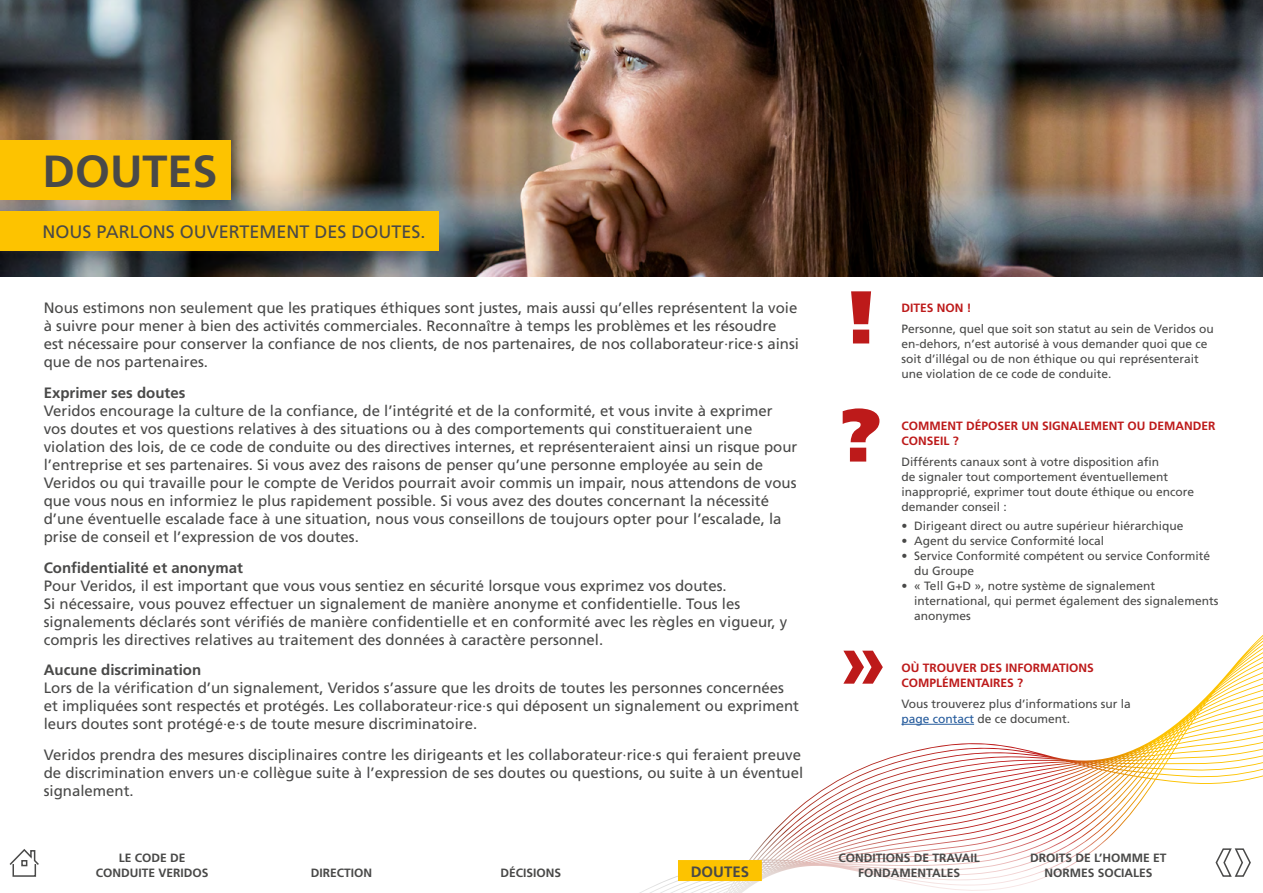
<style>
.page{position:relative;width:1263px;height:893px;background:#fff}
.page>*{position:absolute;margin:0;border:0;box-sizing:border-box;transform-origin:0 0}
.H2-Headline-30pt-gra{font:700 45px "Frutiger LT Pro";color:#494948}
.H3-Roman-12pt-grau-3{font:18px "Frutiger LT Pro";color:#494948}
.Copy_10pt_grau{font:15px/18px "Frutiger LT Pro";color:#494948}
.Copy_10pt_grau_bold{font:700 15px "Frutiger LT Pro";color:#494948}
.p_Copy_Hinweistext{font:12px/15px "Frutiger LT Pro";color:#494948}
.t1{font:700 12px/15px "Frutiger LT Pro";color:#494948;text-align:center}
.H4_Head_Hinweistext{font:700 12px/15px "Frutiger LT Pro";color:#bd1a1a}
.s1{color:#245a9c}
</style>
<div class="page">
<svg style="left:772px;top:671px;width:458px;height:162px"></svg>
<img style="left:0;top:0;width:1263px;height:276px">
<svg style="left:851px;top:291px;width:20px;height:52px"></svg>
<svg style="left:843px;top:408px;width:36px;height:54px"></svg>
<hr style="left:901px;top:724px;width:73px;height:1px;background:#245a9c">
<svg style="left:843px;top:651px;width:40px;height:33px"></svg>
<div style="left:0;top:140px;width:230px;height:60px;background:#fdc300"></div>
<div style="left:0;top:212px;width:438px;height:39px;background:#fdc300"></div>
<svg style="left:1215px;top:848px;width:36px;height:29px"></svg>
<svg style="left:9px;top:849px;width:30px;height:28px"></svg>
<div style="left:678px;top:860px;width:84px;height:21px;background:#fdc300"></div>
<h2 class="H2-Headline-30pt-gra" style="left:43px;top:144px;width:177px">DOUTES</h2>
<h3 class="H3-Roman-12pt-grau-3" style="left:43px;top:221px;width:385px">NOUS PARLONS OUVERTEMENT DES DOUTES.</h3>
<p class="Copy_10pt_grau" style="left:44px;top:299px;width:757px">Nous estimons non seulement que les pratiques éthiques sont justes, mais aussi qu’elles représentent la voie à suivre pour mener à bien des activités commerciales. Reconnaître à temps les problèmes et les résoudre est nécessaire pour conserver la confiance de nos clients, de nos partenaires, de nos collaborateur·rice·s ainsi que de nos partenaires.</p>
<p class="Copy_10pt_grau_bold" style="left:44px;top:384px;width:143px">Exprimer ses doutes</p>
<p class="Copy_10pt_grau" style="left:44px;top:402px;width:755px">Veridos encourage la culture de la confiance, de l’intégrité et de la conformité, et vous invite à exprimer vos doutes et vos questions relatives à des situations ou à des comportements qui constitueraient une violation des lois, de ce code de conduite ou des directives internes, et représenteraient ainsi un risque pour l’entreprise et ses partenaires. Si vous avez des raisons de penser qu’une personne employée au sein de Veridos ou qui travaille pour le compte de Veridos pourrait avoir commis un impair, nous attendons de vous que vous nous en informiez le plus rapidement possible. Si vous avez des doutes concernant la nécessité d’une éventuelle escalade face à une situation, nous vous conseillons de toujours opter pour l’escalade, la prise de conseil et l’expression de vos doutes.</p>
<p class="Copy_10pt_grau_bold" style="left:44px;top:559px;width:201px">Confidentialité et anonymat</p>
<p class="Copy_10pt_grau" style="left:44px;top:577px;width:745px">Pour Veridos, il est important que vous vous sentiez en sécurité lorsque vous exprimez vos doutes.<br>Si nécessaire, vous pouvez effectuer un signalement de manière anonyme et confidentielle. Tous les signalements déclarés sont vérifiés de manière confidentielle et en conformité avec les règles en vigueur, y compris les directives relatives au traitement des données à caractère personnel.</p>
<p class="Copy_10pt_grau_bold" style="left:44px;top:661px;width:159px">Aucune discrimination</p>
<p class="Copy_10pt_grau" style="left:44px;top:679px;width:757px">Lors de la vérification d’un signalement, Veridos s’assure que les droits de toutes les personnes concernées et impliquées sont respectés et protégés. Les collaborateur·rice·s qui déposent un signalement ou expriment leurs doutes sont protégé·e·s de toute mesure discriminatoire.</p>
<p class="Copy_10pt_grau" style="left:44px;top:746px;width:761px">Veridos prendra des mesures disciplinaires contre les dirigeants et les collaborateur·rice·s qui feraient preuve de discrimination envers un·e collègue suite à l’expression de ses doutes ou questions, ou suite à un éventuel signalement.</p>
<p class="t1" style="left:96px;top:850px;width:114px">LE CODE DE<br>CONDUITE VERIDOS</p>
<p class="t1" style="left:311px;top:865px;width:63px">DIRECTION</p>
<p class="t1" style="left:500px;top:865px;width:62px">DÉCISIONS</p>
<p class="Copy_10pt_grau_bold" style="left:691px;top:863px;width:60px">DOUTES</p>
<h4 class="H4_Head_Hinweistext" style="left:901px;top:300px;width:72px">DITES NON !</h4>
<p class="p_Copy_Hinweistext" style="left:901px;top:321px;width:314px">Personne, quel que soit son statut au sein de Veridos ou en-dehors, n’est autorisé à vous demander quoi que ce soit d’illégal ou de non éthique ou qui représenterait une violation de ce code de conduite.</p>
<h4 class="H4_Head_Hinweistext" style="left:901px;top:418px;width:316px">COMMENT DÉPOSER UN SIGNALEMENT OU DEMANDER<br>CONSEIL ?</h4>
<p class="p_Copy_Hinweistext" style="left:901px;top:454px;width:294px">Différents canaux sont à votre disposition afin<br>de signaler tout comportement éventuellement inapproprié, exprimer tout doute éthique ou encore demander conseil :</p>
<p class="p_Copy_Hinweistext" style="left:901px;top:519px;width:284px">• Dirigeant direct ou autre supérieur hiérarchique</p>
<p class="p_Copy_Hinweistext" style="left:901px;top:534px;width:204px">• Agent du service Conformité local</p>
<p class="p_Copy_Hinweistext" style="left:914px;top:549px;width:298px;text-indent:-13px">• Service Conformité compétent ou service Conformité du Groupe</p>
<p class="p_Copy_Hinweistext" style="left:914px;top:579px;width:306px;text-indent:-13px">• « Tell G+D », notre système de signalement international, qui permet également des signalements anonymes</p>
<h4 class="H4_Head_Hinweistext" style="left:901px;top:660px;width:194px">OÙ TROUVER DES INFORMATIONS<br>COMPLÉMENTAIRES ?</h4>
<p class="p_Copy_Hinweistext" style="left:901px;top:696px;width:231px">Vous trouverez plus d’informations sur la <span class="s1">page contact</span> de ce document.</p>
<p class="t1" style="left:838px;top:850px;width:143px">CONDITIONS DE TRAVAIL<br>FONDAMENTALES</p>
<p class="t1" style="left:1030px;top:850px;width:138px">DROITS DE L’HOMME ET<br>NORMES SOCIALES</p>
</div>
